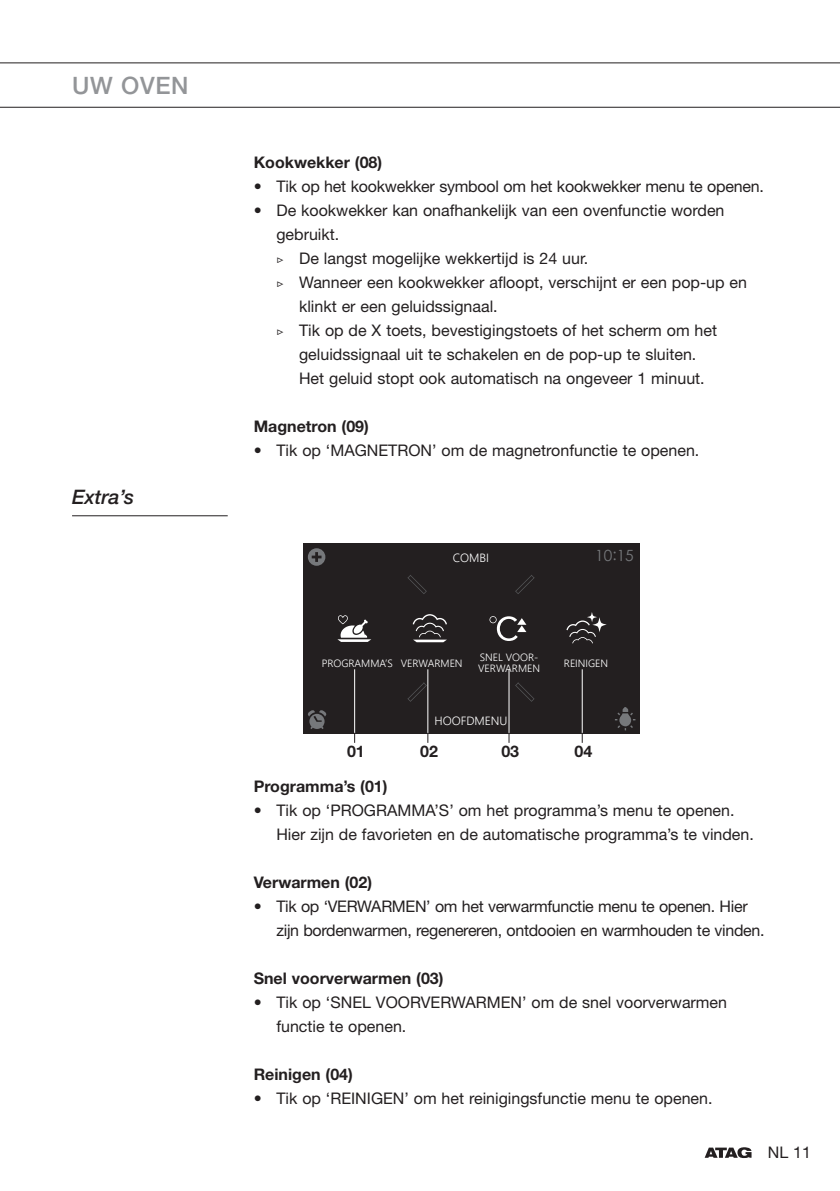
<style>
.page{position:relative;width:840px;height:1191px;background:#fff}
.page>*{position:absolute;margin:0;border:0;box-sizing:border-box;transform-origin:0 0}
.t1{font:500 24px "Helvetica Neue";letter-spacing:.025em;color:#939598}
.t2{font:italic 500 20px "Helvetica Neue LTW1 G";color:#231f20}
.t3{font:16px/24px "Helvetica Neue";color:#231f20}
.t4{font:16px/24px "Helvetica Neue";letter-spacing:-.02em;color:#231f20}
.t5{font:700 16px "Helvetica Neue";color:#231f20}
.t6{font:15.4px "Century Gothic";color:#76787b}
.t7{font:300 12px "Segoe UI";color:#fff}
.t8{font:300 10.6px/11.2px "Segoe UI";color:#fff}
.s1{font-family:"Garamond Premr Pro"}
</style>
<div class="page">
<hr style="left:0;top:62px;width:839px;height:1px;background:#231f20">
<hr style="left:0;top:107px;width:839px;height:1px;background:#231f20">
<svg style="left:704px;top:1147px;width:47px;height:11px"></svg>
<hr style="left:72px;top:515px;width:155px;height:1px;background:#231f20">
<div style="left:302px;top:543px;width:337px;height:190px;background:#231f20"></div>
<svg style="left:489px;top:616px;width:37px;height:25px"></svg>
<svg style="left:566px;top:612px;width:40px;height:31px"></svg>
<svg style="left:515px;top:682px;width:19px;height:20px"></svg>
<svg style="left:407px;top:575px;width:19px;height:19px"></svg>
<svg style="left:515px;top:575px;width:19px;height:19px"></svg>
<svg style="left:407px;top:682px;width:19px;height:20px"></svg>
<svg style="left:412px;top:614px;width:34px;height:28px"></svg>
<svg style="left:337px;top:615px;width:34px;height:27px"></svg>
<svg style="left:308px;top:710px;width:18px;height:19px"></svg>
<svg style="left:615px;top:707px;width:20px;height:23px"></svg>
<svg style="left:308px;top:548px;width:17px;height:18px"></svg>
<hr style="left:354px;top:669px;width:1px;height:64px;background:#fff">
<hr style="left:427px;top:669px;width:1px;height:64px;background:#fff">
<hr style="left:508px;top:669px;width:1px;height:64px;background:#fff">
<hr style="left:581px;top:669px;width:1px;height:64px;background:#fff">
<h1 class="t1" style="left:72px;top:72px;width:118px">UW OVEN</h1>
<p class="t2" style="left:72px;top:485px;width:64px">Extra’s</p>
<p class="t5" style="left:253px;top:152px;width:130px">Kookwekker (08)</p>
<p class="t3" style="left:253px;top:174px;width:511px">• Tik op het kookwekker symbool om het kookwekker menu te openen.</p>
<p class="t3" style="left:253px;top:198px;width:472px">• De kookwekker kan onafhankelijk van een ovenfunctie worden</p>
<p class="t3" style="left:276px;top:222px;width:64px">gebruikt.</p>
<p class="t3" style="left:276px;top:246px;width:313px"><span class="s1">▷</span> De langst mogelijke wekkertijd is 24 uur.</p>
<p class="t3" style="left:276px;top:270px;width:472px"><span class="s1">▷</span> Wanneer een kookwekker afloopt, verschijnt er een pop-up en</p>
<p class="t3" style="left:299px;top:294px;width:200px">klinkt er een geluidssignaal.</p>
<p class="t3" style="left:276px;top:318px;width:442px"><span class="s1">▷</span> Tik op de X toets, bevestigingstoets of het scherm om het</p>
<p class="t3" style="left:299px;top:342px;width:398px">geluidssignaal uit te schakelen en de pop-up te sluiten.</p>
<p class="t3" style="left:299px;top:366px;width:407px">Het geluid stopt ook automatisch na ongeveer 1 minuut.</p>
<p class="t5" style="left:253px;top:416px;width:117px">Magnetron (09)</p>
<p class="t3" style="left:253px;top:438px;width:447px">• Tik op ‘MAGNETRON’ om de magnetronfunctie te openen.</p>
<p class="t7" style="left:452px;top:549px;width:38px">COMBI</p>
<p class="t6" style="left:595px;top:545px;width:40px">10:15</p>
<p class="t8" style="left:321px;top:657px;width:142px">PROGRAMMA’S VERWARMEN</p>
<p class="t8" style="left:478px;top:651px;width:63px">SNEL VOOR-<br>VERWARMEN</p>
<p class="t8" style="left:563px;top:657px;width:46px">REINIGEN</p>
<p class="t7" style="left:434px;top:711px;width:75px">HOOFDMENU</p>
<p class="t5" style="left:347px;top:741px;width:19px">01</p>
<p class="t5" style="left:420px;top:741px;width:19px">02</p>
<p class="t5" style="left:501px;top:741px;width:19px">03</p>
<p class="t5" style="left:574px;top:741px;width:19px">04</p>
<p class="t5" style="left:253px;top:776px;width:135px">Programma’s (01)</p>
<p class="t3" style="left:276px;top:798px;width:479px;text-indent:-23px">• Tik op ‘PROGRAMMA’S’ om het programma’s menu te openen.<br>Hier zijn de favorieten en de automatische programma’s te vinden.</p>
<p class="t5" style="left:253px;top:872px;width:120px">Verwarmen (02)</p>
<p class="t4" style="left:276px;top:894px;width:489px;text-indent:-23px">• Tik op ‘VERWARMEN’ om het verwarmfunctie menu te openen. Hier zijn bordenwarmen, regenereren, ontdooien en warmhouden te vinden.</p>
<p class="t5" style="left:253px;top:968px;width:191px">Snel voorverwarmen (03)</p>
<p class="t3" style="left:276px;top:990px;width:452px;text-indent:-23px">• Tik op ‘SNEL VOORVERWARMEN’ om de snel voorverwarmen functie te openen.</p>
<p class="t5" style="left:253px;top:1064px;width:101px">Reinigen (04)</p>
<p class="t3" style="left:253px;top:1086px;width:460px">• Tik op ‘REINIGEN’ om het reinigingsfunctie menu te openen.</p>
<p class="t3" style="left:767px;top:1140px;width:45px">NL 11</p>
</div>
